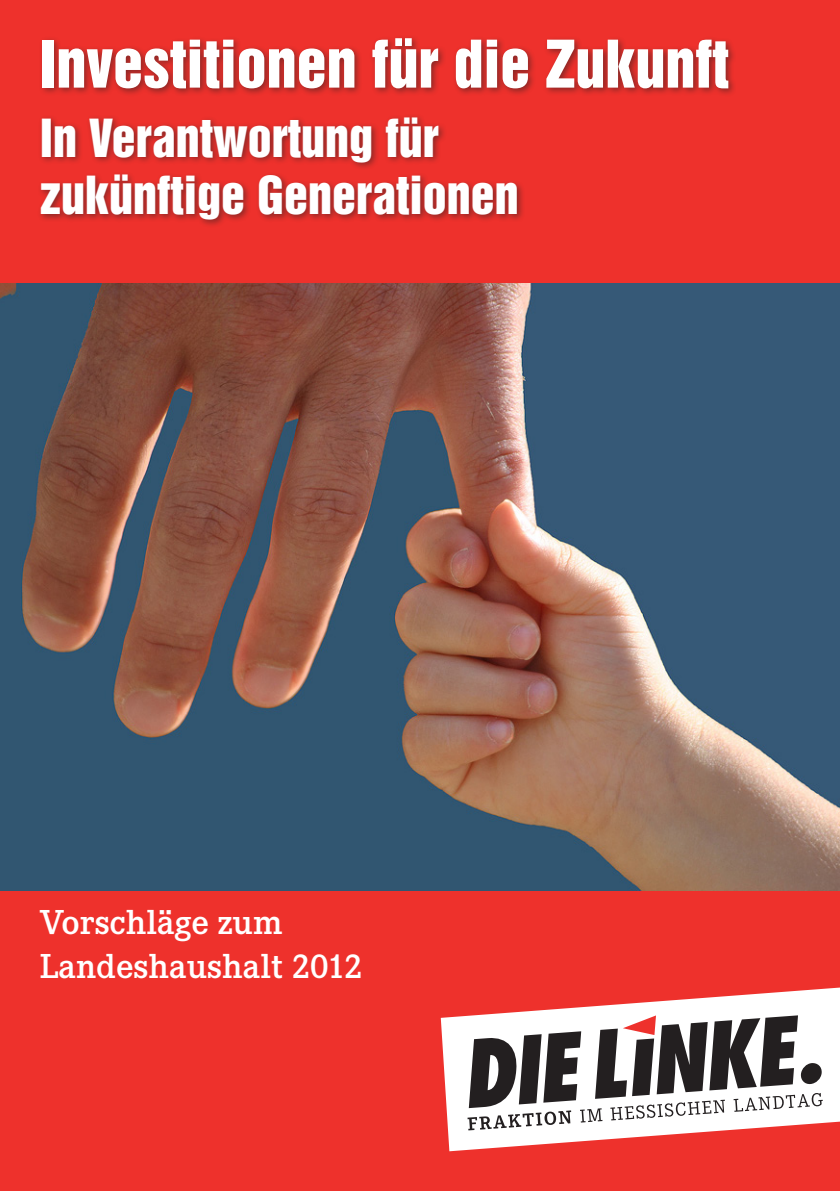
<style>
.page{position:relative;width:840px;height:1191px;background:#fff}
.page>*{position:absolute;margin:0;border:0;box-sizing:border-box;transform-origin:0 0}
.t1{font:60px "Helvetica Inserat";color:#fff}
.t2{font:48px/57.6px "Helvetica Inserat";color:#fff}
.t3{font:600 36px/43.2px "Corporate E";color:#fff}
</style>
<div class="page">
<div style="left:0;top:0;width:839px;height:1191px;background:#ee312c"></div>
<div style="left:36px;top:34px;width:699px;height:194px;background:#231f20;opacity:.5"></div>
<svg style="left:440px;top:987px;width:399px;height:164px"></svg>
<svg style="left:467px;top:1015px;width:355px;height:115px;background:#a4a0a0"></svg>
<img style="left:0;top:283px;width:839px;height:608px">
<p class="t1" style="left:40px;top:28px;width:690px">Investitionen für die Zukunft</p>
<p class="t2" style="left:40px;top:110px;width:480px">In Verantwortung für zukünftige Generationen</p>
<p class="t3" style="left:40px;top:901px;width:324px">Vorschläge zum<br>Landeshaushalt 2012</p>
</div>
